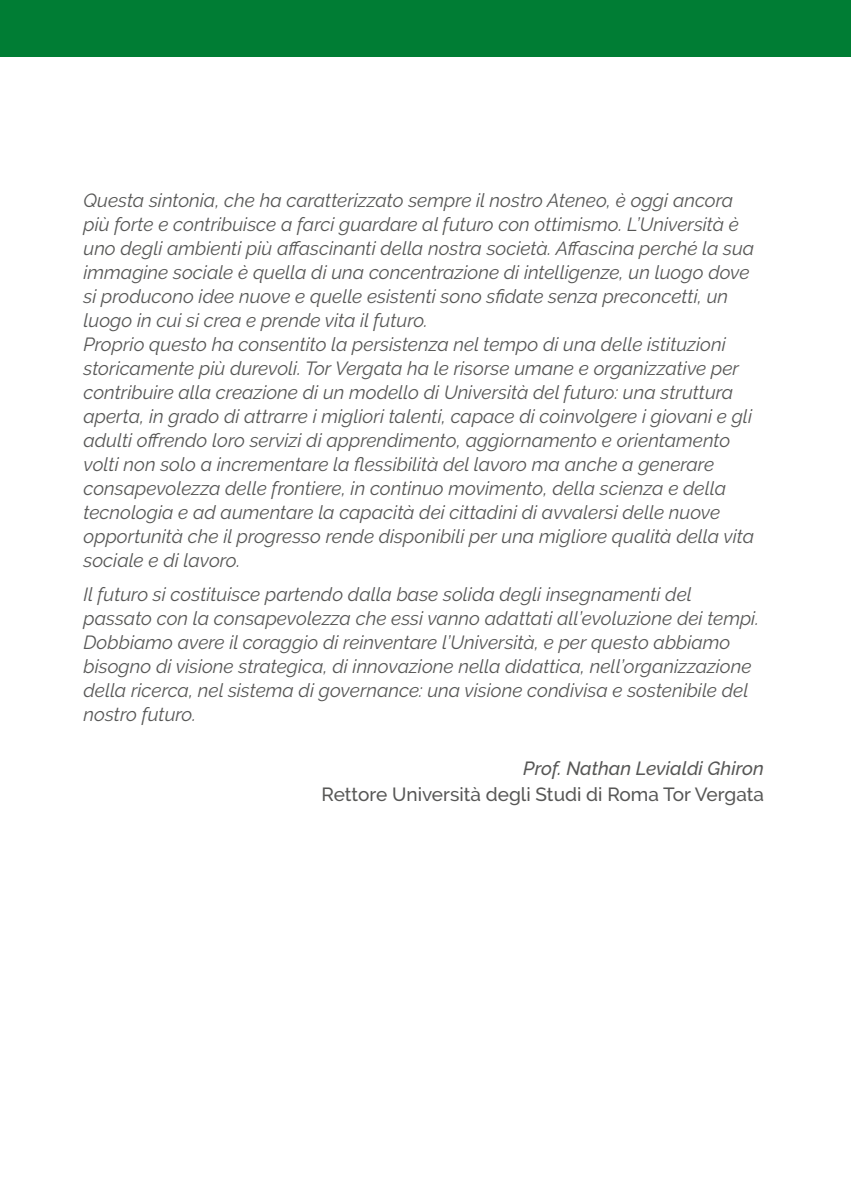
<style>
.page{position:relative;width:851px;height:1191px;background:#fff}
.page>*{position:absolute;margin:0;border:0;box-sizing:border-box;transform-origin:0 0}
.t1{font:italic 19px/24px "Raleway";color:#575756}
.t2{font:500 19px "Raleway";color:#575756}
.t3{font:italic 500 19px "Raleway";color:#575756}
</style>
<div class="page">
<div style="left:0;top:0;width:850px;height:57px;background:#007d34"></div>
<p class="t1" style="left:83px;top:188px;width:672px">Questa sintonia, che ha caratterizzato sempre il nostro Ateneo, è oggi ancora più forte e contribuisce a farci guardare al futuro con ottimismo. L’Università è uno degli ambienti più affascinanti della nostra società. Affascina perché la sua immagine sociale è quella di una concentrazione di intelligenze, un luogo dove si producono idee nuove e quelle esistenti sono sfidate senza preconcetti, un luogo in cui si crea e prende vita il futuro.<br>Proprio questo ha consentito la persistenza nel tempo di una delle istituzioni storicamente più durevoli. Tor Vergata ha le risorse umane e organizzative per contribuire alla creazione di un modello di Università del futuro: una struttura aperta, in grado di attrarre i migliori talenti, capace di coinvolgere i giovani e gli adulti offrendo loro servizi di apprendimento, aggiornamento e orientamento volti non solo a incrementare la flessibilità del lavoro ma anche a generare consapevolezza delle frontiere, in continuo movimento, della scienza e della tecnologia e ad aumentare la capacità dei cittadini di avvalersi delle nuove opportunità che il progresso rende disponibili per una migliore qualità della vita sociale e di lavoro.</p>
<p class="t1" style="left:83px;top:582px;width:676px">Il futuro si costituisce partendo dalla base solida degli insegnamenti del passato con la consapevolezza che essi vanno adattati all’evoluzione dei tempi.<br>Dobbiamo avere il coraggio di reinventare l’Università, e per questo abbiamo bisogno di visione strategica, di innovazione nella didattica, nell’organizzazione della ricerca, nel sistema di governance: una visione condivisa e sostenibile del nostro futuro.</p>
<p class="t3" style="left:523px;top:757px;width:242px">Prof. Nathan Levialdi Ghiron</p>
<p class="t2" style="left:321px;top:783px;width:444px">Rettore Università degli Studi di Roma Tor Vergata</p>
</div>
